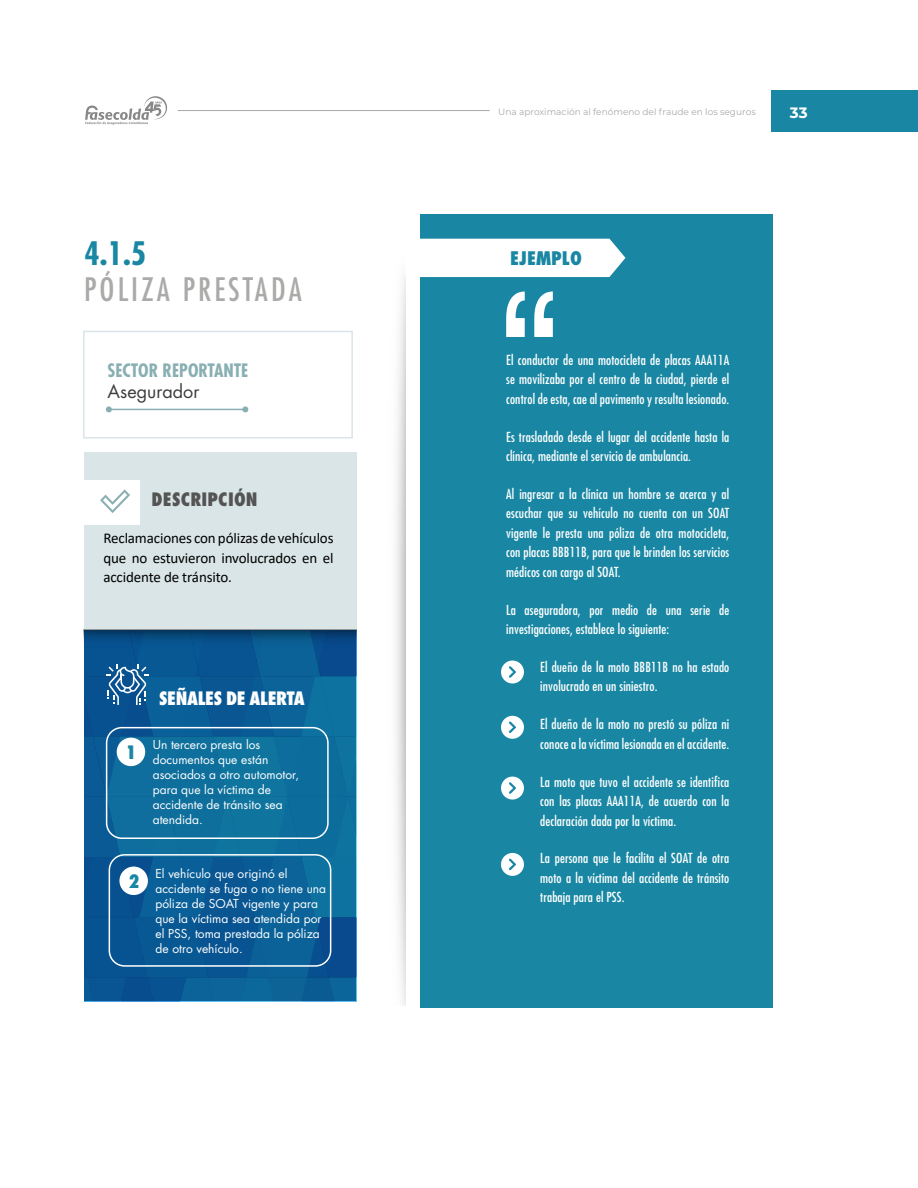
<style>
.page{position:relative;width:918px;height:1188px;background:#fff}
.page>*{position:absolute;margin:0;border:0;box-sizing:border-box;transform-origin:0 0}
.t1{font:condensed 31.5px "Futura Std";letter-spacing:.1em;color:#aaaaa9}
.t2{font:700 condensed 31.5px "Futura Std";color:#1987a3}
.t3{font:800 condensed 18.3px "Futura Std";color:#1987a3}
.t4{font:700 condensed 18px "Futura Std";color:#89afb2}
.t5{font:800 condensed 18px "Futura Std";letter-spacing:-.02em;color:#fff}
.t6{font:800 condensed 18px "Futura Std";letter-spacing:.01em;color:#555454}
.t7{font:18px "Futura Std";color:#3c3c3b}
.t8{font:800 condensed 18px "Futura Std";color:#1987a3}
.t9{font:15px/19.5px "Calibri";letter-spacing:-.01em;color:#000;text-align:justify}
.t10{font:700 15px "Montserrat";color:#fff}
.t11{font:condensed 13.5px/19.5px "Futura Std";letter-spacing:.01em;color:#fff;text-align:justify}
.t12{font:12px/15px "Futura Std";color:#fff}
.t13{font:9px "Montserrat";color:#a8a8a7}
</style>
<div class="page">
<div style="left:772px;top:90px;width:146px;height:41px;background:#1987a3"></div>
<hr style="left:178px;top:110px;width:312px;height:1px;background:#a8a8a7">
<svg style="left:85px;top:96px;width:82px;height:29px"></svg>
<div style="left:84px;top:452px;width:272px;height:176px;background:#d9e5e6"></div>
<div style="left:63px;top:480px;width:76px;height:44px;background:#fff"></div>
<hr style="left:109px;top:409px;width:136px;height:1px;background:#89afb2">
<svg style="left:106px;top:406px;width:6px;height:6px"></svg>
<svg style="left:242px;top:406px;width:6px;height:6px"></svg>
<svg style="left:100px;top:489px;width:30px;height:24px"></svg>
<img style="left:83px;top:630px;width:273px;height:11px">
<svg style="left:84px;top:631px;width:272px;height:370px;background:#126599"></svg>
<div style="left:420px;top:215px;width:352px;height:793px;background:#1987a3"></div>
<svg style="left:506px;top:292px;width:47px;height:45px"></svg>
<div style="left:420px;top:239px;width:205px;height:38px;background:#fff"></div>
<div style="left:501px;top:661px;width:23px;height:22px;background:#fff;border-radius:50%"></div>
<svg style="left:509px;top:666px;width:7px;height:12px"></svg>
<div style="left:501px;top:716px;width:23px;height:23px;background:#fff;border-radius:50%"></div>
<svg style="left:509px;top:721px;width:7px;height:12px"></svg>
<div style="left:501px;top:777px;width:23px;height:23px;background:#fff;border-radius:50%"></div>
<svg style="left:509px;top:782px;width:7px;height:12px"></svg>
<div style="left:501px;top:853px;width:23px;height:23px;background:#fff;border-radius:50%"></div>
<svg style="left:509px;top:858px;width:7px;height:13px"></svg>
<h1 class="t2" style="left:84px;top:234px;width:63px">4.1.5</h1>
<h1 class="t1" style="left:84px;top:271px;width:219px">PÓLIZA PRESTADA</h1>
<h3 class="t4" style="left:108px;top:359px;width:142px">SECTOR REPORTANTE</h3>
<h3 class="t7" style="left:108px;top:380px;width:93px">Asegurador</h3>
<h3 class="t6" style="left:152px;top:488px;width:108px">DESCRIPCIÓN</h3>
<p class="t9" style="left:103px;top:528px;width:232px">Reclamaciones con pólizas de vehículos que no estuvieron involucrados en el accidente de tránsito.</p>
<h3 class="t8" style="left:126px;top:741px;width:12px">1</h3>
<h3 class="t5" style="left:159px;top:687px;width:147px">SEÑALES DE ALERTA</h3>
<p class="t12" style="left:153px;top:738px;width:148px">Un tercero presta los documentos que están asociados a otro automotor, para que la víctima de accidente de tránsito sea atendida.</p>
<h3 class="t8" style="left:128px;top:870px;width:12px">2</h3>
<p class="t12" style="left:156px;top:866px;width:172px">El vehículo que originó el accidente se fuga o no tiene una póliza de SOAT vigente y para que la víctima sea atendida por el PSS, toma prestada la póliza de otro vehículo.</p>
<p class="t13" style="left:498px;top:106px;width:259px">Una aproximación al fenómeno del fraude en los seguros</p>
<p class="t10" style="left:790px;top:102px;width:19px">33</p>
<h2 class="t3" style="left:510px;top:247px;width:73px">EJEMPLO</h2>
<p class="t11" style="left:506px;top:350px;width:225px">El conductor de una motocicleta de placas AAA11A se movilizaba por el centro de la ciudad, pierde el control de esta, cae al pavimento y resulta lesionado.</p>
<p class="t11" style="left:506px;top:427px;width:225px">Es trasladado desde el lugar del accidente hasta la clínica, mediante el servicio de ambulancia.</p>
<p class="t11" style="left:506px;top:484px;width:225px">Al ingresar a la clínica un hombre se acerca y al escuchar que su vehículo no cuenta con un SOAT vigente le presta una póliza de otra motocicleta, con placas BBB11B, para que le brinden los servicios médicos con cargo al SOAT.</p>
<p class="t11" style="left:506px;top:600px;width:225px">La aseguradora, por medio de una serie de investigaciones, establece lo siguiente:</p>
<p class="t11" style="left:540px;top:657px;width:191px">El dueño de la moto BBB11B no ha estado involucrado en un siniestro.</p>
<p class="t11" style="left:540px;top:714px;width:191px">El dueño de la moto no prestó su póliza ni conoce a la víctima lesionada en el accidente.</p>
<p class="t11" style="left:540px;top:772px;width:191px">La moto que tuvo el accidente se identifica con las placas AAA11A, de acuerdo con la declaración dada por la víctima.</p>
<p class="t11" style="left:540px;top:848px;width:191px">La persona que le facilita el SOAT de otra moto a la víctima del accidente de tránsito trabaja para el PSS.</p>
</div>
